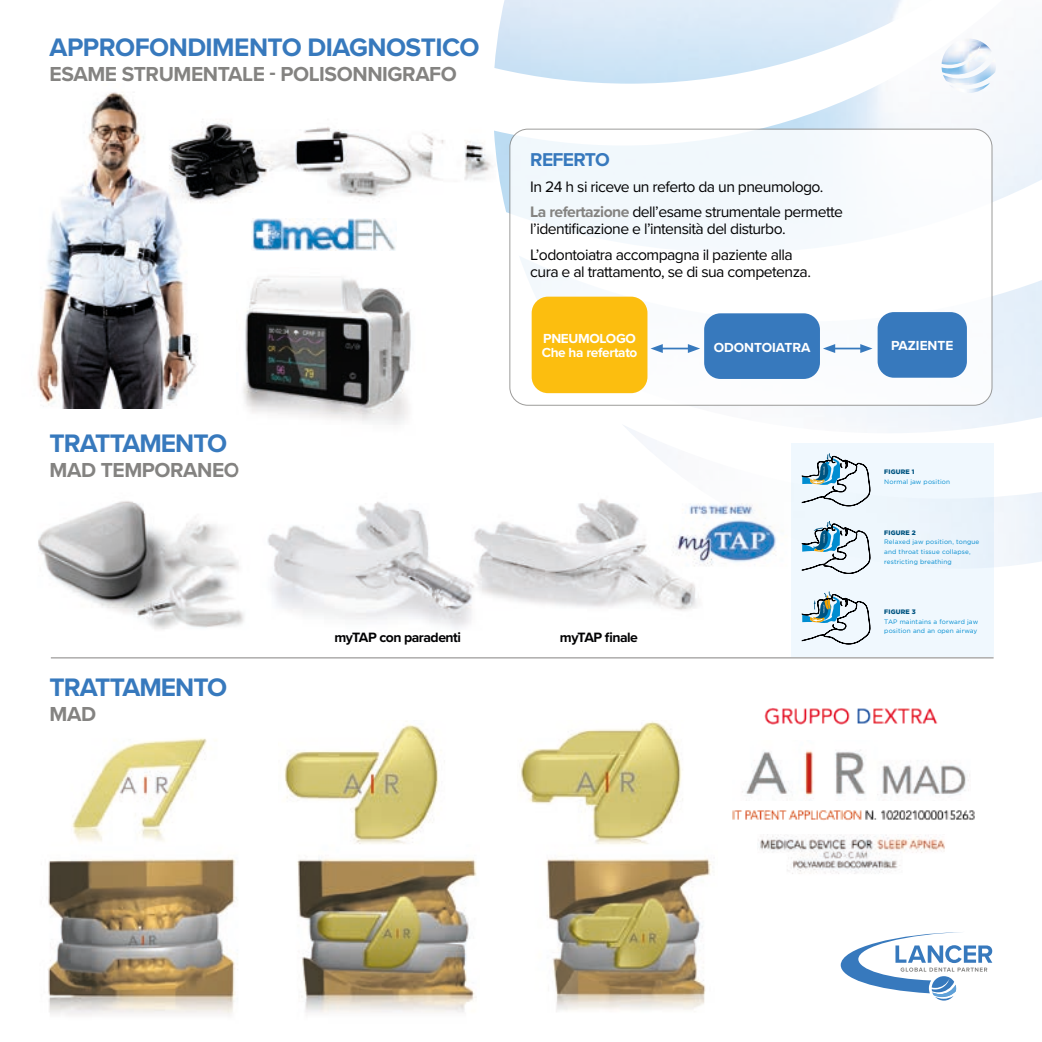
<style>
.page{position:relative;width:1042px;height:1042px;background:#fff}
.page>*{position:absolute;margin:0;border:0;box-sizing:border-box;transform-origin:0 0}
.t1{font:700 26.25px "Proxima Nova";letter-spacing:-.03em;color:#3779bd}
.t2{font:700 21px "Proxima Nova";letter-spacing:-.02em;color:#848381}
.t3{font:700 19.25px "Proxima Nova";letter-spacing:-.035em;color:#3779bd}
.t4{font:15.75px/25.4px "Proxima Nova";letter-spacing:-.035em;color:#020203}
.t5{font:700 14px "Proxima Nova";letter-spacing:-.035em;color:#020203}
.t6{font:700 13.65px/13.7px "Proxima Nova";letter-spacing:-.025em;color:#fff}
.t7{font:700 13.65px "Proxima Nova";color:#fff}
.t8{font:6.48px/9.6px "Gotham";letter-spacing:.02em;color:#008dd1}
.t9{font:900 6.48px "Gotham";letter-spacing:.02em;color:#005481}
.s1{font-weight:700;color:#848381}
</style>
<div class="page">
<img style="left:37px;top:92px;width:161px;height:317px">
<img style="left:631px;top:433px;width:411px;height:136px">
<img style="left:519px;top:255px;width:523px;height:178px">
<img style="left:494px;top:0;width:548px;height:253px">
<svg style="left:841px;top:932px;width:151px;height:68px"></svg>
<img style="left:267px;top:461px;width:524px;height:168px">
<div style="left:791px;top:443px;width:202px;height:214px;background:#f0f8fe"></div>
<svg style="left:802px;top:453px;width:69px;height:53px"></svg>
<svg style="left:802px;top:521px;width:69px;height:53px"></svg>
<svg style="left:802px;top:591px;width:69px;height:53px"></svg>
<img style="left:38px;top:501px;width:217px;height:158px">
<hr style="left:51px;top:657px;width:942px;height:1px;background:#848381">
<img style="left:48px;top:738px;width:190px;height:277px">
<img style="left:742px;top:750px;width:228px;height:49px">
<img style="left:732px;top:810px;width:242px;height:11px">
<img style="left:758px;top:835px;width:187px;height:39px">
<img style="left:284px;top:724px;width:193px;height:289px">
<img style="left:519px;top:721px;width:193px;height:291px">
<img style="left:764px;top:708px;width:174px;height:17px">
<div style="left:510px;top:129px;width:482px;height:276px;background:#fff;border-radius:18px"></div>
<div style="left:509px;top:129px;width:483px;height:277px;border:1px solid #848381;border-radius:18px"></div>
<div style="left:532px;top:297px;width:115px;height:96px;background:#fcbe0f;border-radius:16px"></div>
<div style="left:704px;top:313px;width:116px;height:66px;background:#3779bd;border-radius:16px"></div>
<div style="left:877px;top:312px;width:90px;height:66px;background:#3779bd;border-radius:16px"></div>
<hr style="left:832px;top:348px;width:31px;height:1px;background:#3779bd">
<svg style="left:823px;top:344px;width:12px;height:9px"></svg>
<svg style="left:860px;top:344px;width:12px;height:9px"></svg>
<hr style="left:660px;top:348px;width:30px;height:1px;background:#3779bd">
<svg style="left:650px;top:344px;width:13px;height:9px"></svg>
<svg style="left:688px;top:344px;width:12px;height:9px"></svg>
<img style="left:151px;top:110px;width:359px;height:109px">
<img style="left:251px;top:219px;width:145px;height:31px">
<img style="left:243px;top:276px;width:184px;height:202px">
<img style="left:949px;top:85px;width:41px;height:8px">
<img style="left:943px;top:58px;width:53px;height:27px">
<img style="left:941px;top:39px;width:50px;height:36px">
<h1 class="t1" style="left:50px;top:28px;width:431px">APPROFONDIMENTO DIAGNOSTICO</h1>
<h2 class="t2" style="left:50px;top:58px;width:409px">ESAME STRUMENTALE - POLISONNIGRAFO</h2>
<p class="t3" style="left:530px;top:145px;width:81px">REFERTO</p>
<p class="t4" style="left:530px;top:173px;width:314px">In 24 h si riceve un referto da un pneumologo.<br><span class="s1">La refertazione</span> dell’esame strumentale permette</p>
<p class="t4" style="left:530px;top:215px;width:264px;line-height:26.2px">l’identificazione e l’intensità del disturbo.<br>L’odontoiatra accompagna il paziente alla</p>
<p class="t4" style="left:530px;top:258px;width:282px">cura e al trattamento, se di sua competenza.</p>
<p class="t6" style="left:542px;top:332px;width:97px">PNEUMOLOGO<br>Che ha refertato</p>
<p class="t7" style="left:714px;top:337px;width:98px">ODONTOIATRA</p>
<p class="t7" style="left:891px;top:335px;width:64px">PAZIENTE</p>
<h1 class="t1" style="left:50px;top:424px;width:179px">TRATTAMENTO</h1>
<h2 class="t2" style="left:50px;top:454px;width:192px">MAD TEMPORANEO</h2>
<p class="t9" style="left:884px;top:468px;width:32px">FIGURE 1</p>
<p class="t8" style="left:884px;top:477px;width:67px">Normal jaw position</p>
<h1 class="t1" style="left:50px;top:668px;width:179px">TRATTAMENTO</h1>
<h2 class="t2" style="left:50px;top:698px;width:48px">MAD</h2>
<p class="t5" style="left:334px;top:627px;width:128px">myTAP con paradenti</p>
<p class="t5" style="left:560px;top:627px;width:80px">myTAP finale</p>
<p class="t9" style="left:884px;top:529px;width:33px">FIGURE 2</p>
<p class="t8" style="left:884px;top:537px;width:97px">Relaxed jaw position, tongue and throat tissue collapse, restricting breathing</p>
<p class="t9" style="left:884px;top:608px;width:33px">FIGURE 3</p>
<p class="t8" style="left:884px;top:616px;width:95px">TAP maintains a forward jaw position and an open airway</p>
</div>
